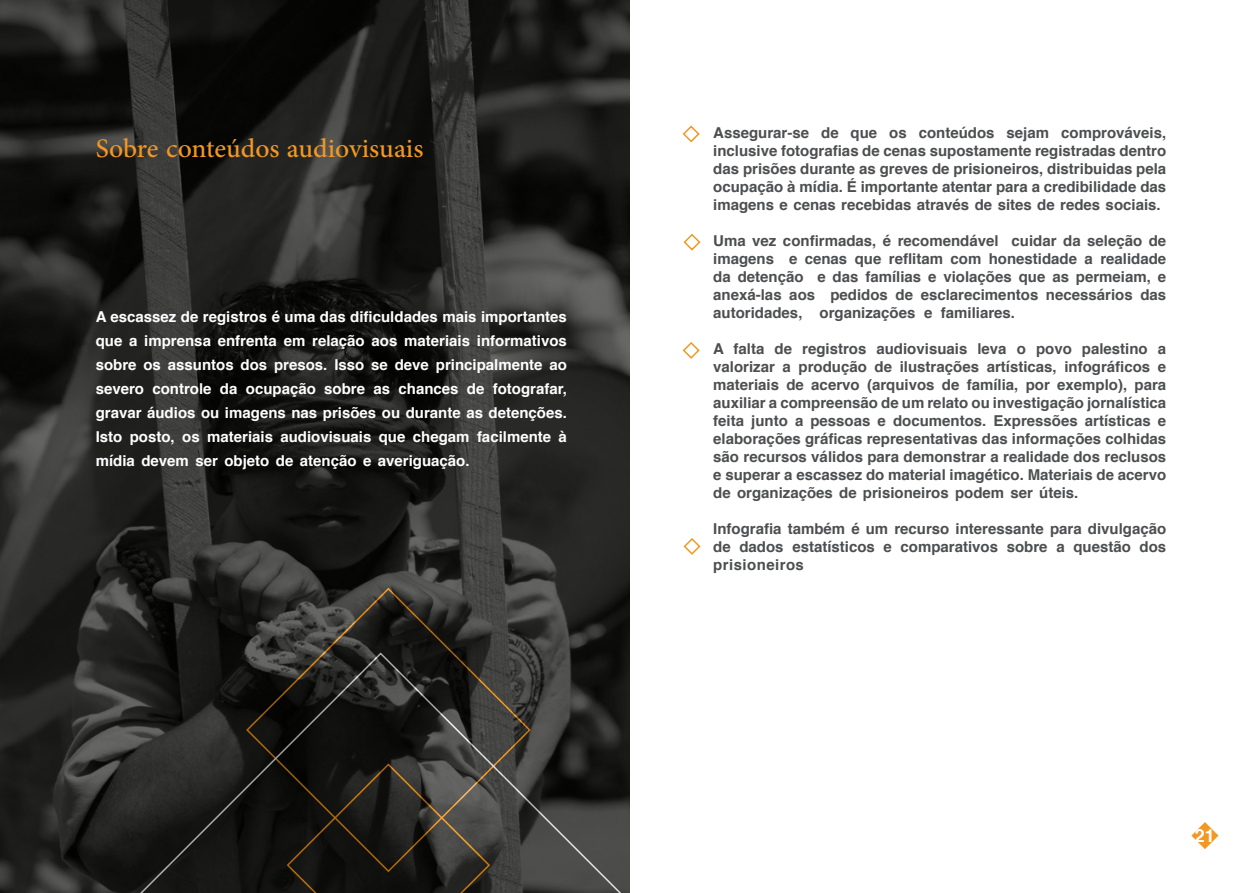
<style>
.page{position:relative;width:1259px;height:893px;background:#fff}
.page>*{position:absolute;margin:0;border:0;box-sizing:border-box;transform-origin:0 0}
.t1{font:37.5px "Adobe Arabic";color:#f39822}
.t2{font:700 18px "Helvetica";color:#fff}
.t3{font:700 15px/18px "Helvetica";color:#4c4e50;text-align:justify}
.t4{font:700 15px/24px "Helvetica";color:#fff;text-align:justify}
</style>
<div class="page">
<img style="left:0;top:0;width:629px;height:893px">
<svg style="left:245px;top:587px;width:287px;height:64px;background:#363633"></svg>
<svg style="left:137px;top:651px;width:487px;height:242px;background:#292927"></svg>
<svg style="left:286px;top:762px;width:205px;height:131px;background:#2a2822"></svg>
<svg style="left:682px;top:125px;width:18px;height:18px"></svg>
<svg style="left:683px;top:233px;width:18px;height:18px"></svg>
<svg style="left:682px;top:342px;width:18px;height:17px"></svg>
<svg style="left:683px;top:538px;width:18px;height:17px"></svg>
<svg style="left:1191px;top:822px;width:27px;height:27px"></svg>
<p class="t1" style="left:96px;top:122px;width:329px">Sobre conteúdos audiovisuais</p>
<p class="t4" style="left:96px;top:305px;width:473px">A escassez de registros é uma das dificuldades mais importantes que a imprensa enfrenta em relação aos materiais informativos sobre os assuntos dos presos. Isso se deve principalmente ao severo controle da ocupação sobre as chances de fotografar, gravar áudios ou imagens nas prisões ou durante as detenções.<br>Isto posto, os materiais audiovisuais que chegam facilmente à mídia devem ser objeto de atenção e averiguação.</p>
<p class="t3" style="left:713px;top:124px;width:454px">Assegurar-se de que os conteúdos sejam comprováveis, inclusive fotografias de cenas supostamente registradas dentro das prisões durante as greves de prisioneiros, distribuidas pela ocupação à mídia. É importante atentar para a credibilidade das imagens e cenas recebidas através de sites de redes sociais.</p>
<p class="t3" style="left:713px;top:232px;width:454px">Uma vez confirmadas, é recomendável cuidar da seleção de imagens e cenas que reflitam com honestidade a realidade da detenção e das famílias e violações que as permeiam, e anexá-las aos pedidos de esclarecimentos necessários das autoridades, organizações e familiares.</p>
<p class="t3" style="left:713px;top:340px;width:454px">A falta de registros audiovisuais leva o povo palestino a valorizar a produção de ilustrações artísticas, infográficos e materiais de acervo (arquivos de família, por exemplo), para auxiliar a compreensão de um relato ou investigação jornalística feita junto a pessoas e documentos. Expressões artísticas e elaborações gráficas representativas das informações colhidas são recursos válidos para demonstrar a realidade dos reclusos e superar a escassez do material imagético. Materiais de acervo de organizações de prisioneiros podem ser úteis.</p>
<p class="t3" style="left:713px;top:520px;width:454px">Infografia também é um recurso interessante para divulgação de dados estatísticos e comparativos sobre a questão dos prisioneiros</p>
<p class="t2" style="left:1194px;top:821px;width:22px">21</p>
</div>
